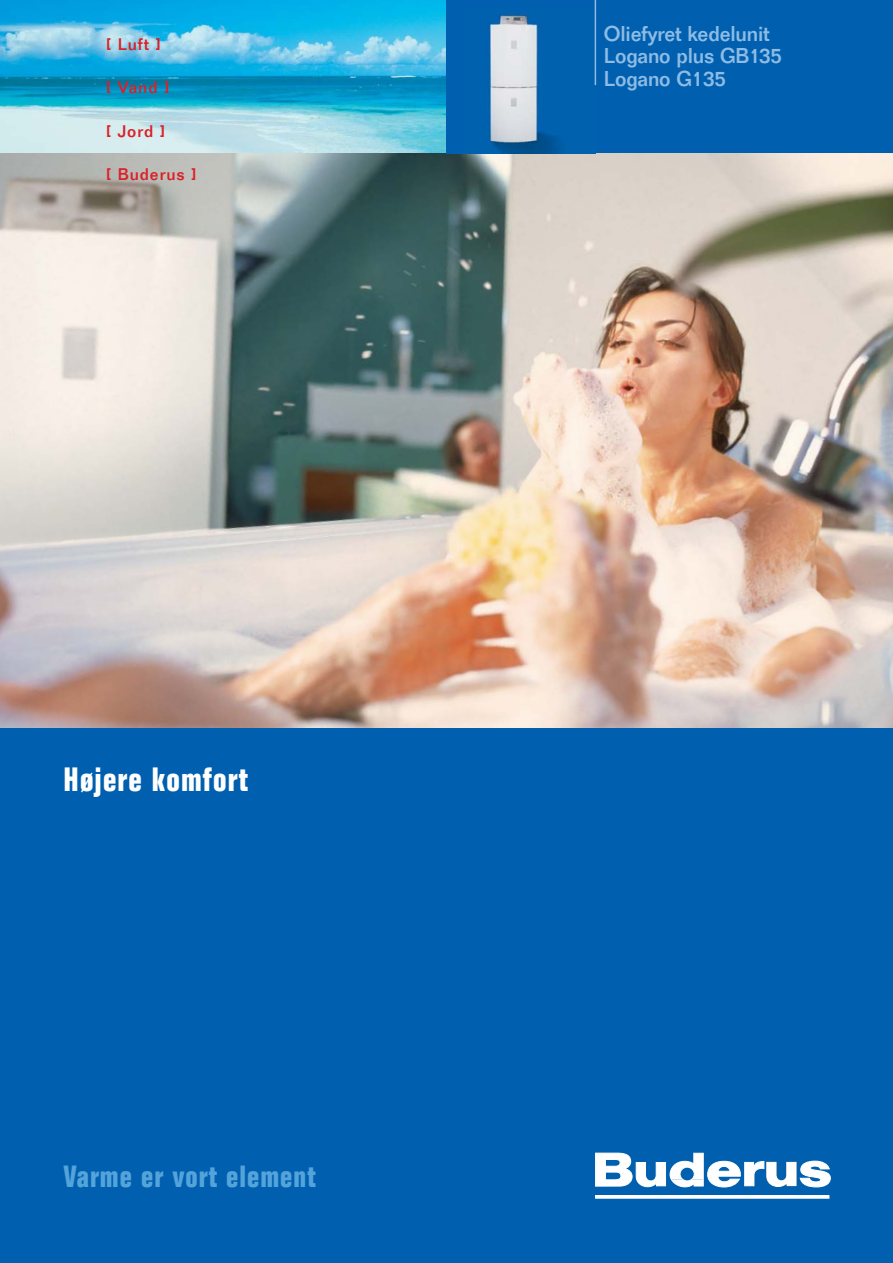
<style>
.page{position:relative;width:893px;height:1263px;background:#fff}
.page>*{position:absolute;margin:0;border:0;box-sizing:border-box;transform-origin:0 0}
.t1{font:700 condensed 33px "Folio";letter-spacing:.035em;color:#fff}
.t2{font:700 condensed 30px "Folio";letter-spacing:.035em;color:#54a4db}
.t3{font:500 21px/22.5px "Folio";letter-spacing:-.01em;color:#8ebce5}
.t4{font:500 16.5px "Folio";letter-spacing:.055em;color:#da2128}
</style>
<div class="page">
<img style="left:0;top:0;width:446px;height:153px">
<div style="left:446px;top:0;width:446px;height:153px;background:#0060af"></div>
<div style="left:0;top:727px;width:892px;height:536px;background:#0060af"></div>
<img style="left:0;top:153px;width:892px;height:574px">
<div style="left:595px;top:1196px;width:234px;height:2px;border:1px solid #fff"></div>
<svg style="left:595px;top:1153px;width:235px;height:34px"></svg>
<img style="left:489px;top:12px;width:73px;height:141px">
<hr style="left:594px;top:0;width:2px;height:85px;background:#8ebce5">
<p class="t4" style="left:106px;top:38px;width:57px">[ Luft ]</p>
<p class="t4" style="left:106px;top:82px;width:65px">[ Vand ]</p>
<p class="t4" style="left:106px;top:125px;width:61px">[ Jord ]</p>
<p class="t4" style="left:106px;top:168px;width:93px">[ Buderus ]</p>
<h1 class="t1" style="left:64px;top:767px;width:186px">Højere komfort</h1>
<h2 class="t2" style="left:64px;top:1165px;width:253px">Varme er vort element</h2>
<p class="t3" style="left:604px;top:24px;width:179px">Oliefyret kedelunit<br>Logano plus GB135<br>Logano G135</p>
</div>
